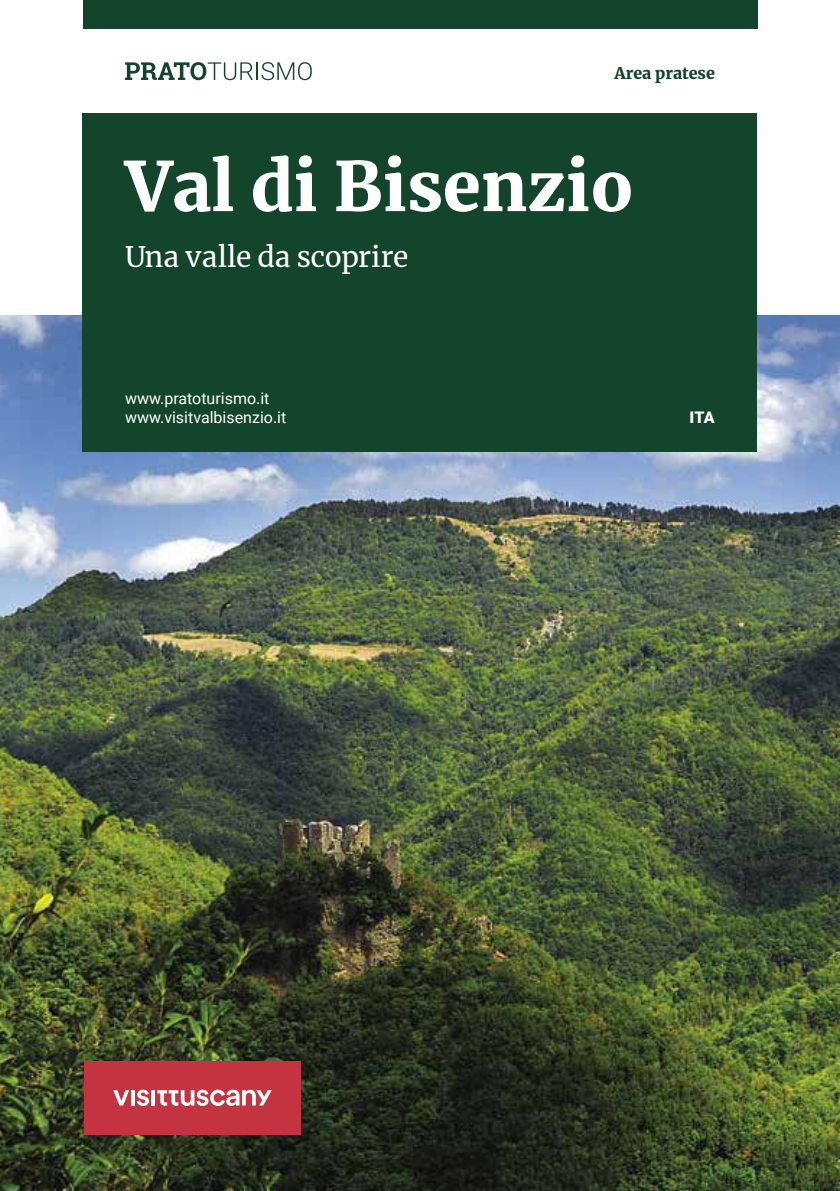
<style>
.page{position:relative;width:840px;height:1191px;background:#fff}
.page>*{position:absolute;margin:0;border:0;box-sizing:border-box;transform-origin:0 0}
.t1{font:900 68px "Merriweather";color:#fff}
.t2{font:28px "Merriweather";letter-spacing:-.005em;color:#fff}
.t3{font:16px/19.2px "Roboto";color:#fff}
.t4{font:900 16px "Merriweather";color:#13442c}
.t5{font:900 16px "Roboto";color:#fff}
</style>
<div class="page">
<img style="left:0;top:315px;width:839px;height:876px">
<div style="left:83px;top:113px;width:673px;height:339px;background:#13442c"></div>
<div style="left:83px;top:0;width:673px;height:28px;background:#13442c"></div>
<div style="left:84px;top:1061px;width:216px;height:73px;background:#c33340"></div>
<svg style="left:113px;top:1090px;width:16px;height:15px"></svg>
<hr style="left:131px;top:1090px;width:3px;height:15px;background:#fff">
<svg style="left:137px;top:1089px;width:12px;height:17px"></svg>
<hr style="left:151px;top:1090px;width:4px;height:15px;background:#fff">
<svg style="left:157px;top:1089px;width:115px;height:17px"></svg>
<svg style="left:125px;top:62px;width:186px;height:18px"></svg>
<p class="t4" style="left:614px;top:62px;width:102px">Area pratese</p>
<h1 class="t1" style="left:125px;top:139px;width:510px">Val di Bisenzio</h1>
<h2 class="t2" style="left:125px;top:238px;width:285px">Una valle da scoprire</h2>
<p class="t3" style="left:125px;top:388px;width:163px">www.pratoturismo.it www.visitvalbisenzio.it</p>
<p class="t5" style="left:689px;top:406px;width:27px">ITA</p>
</div>
